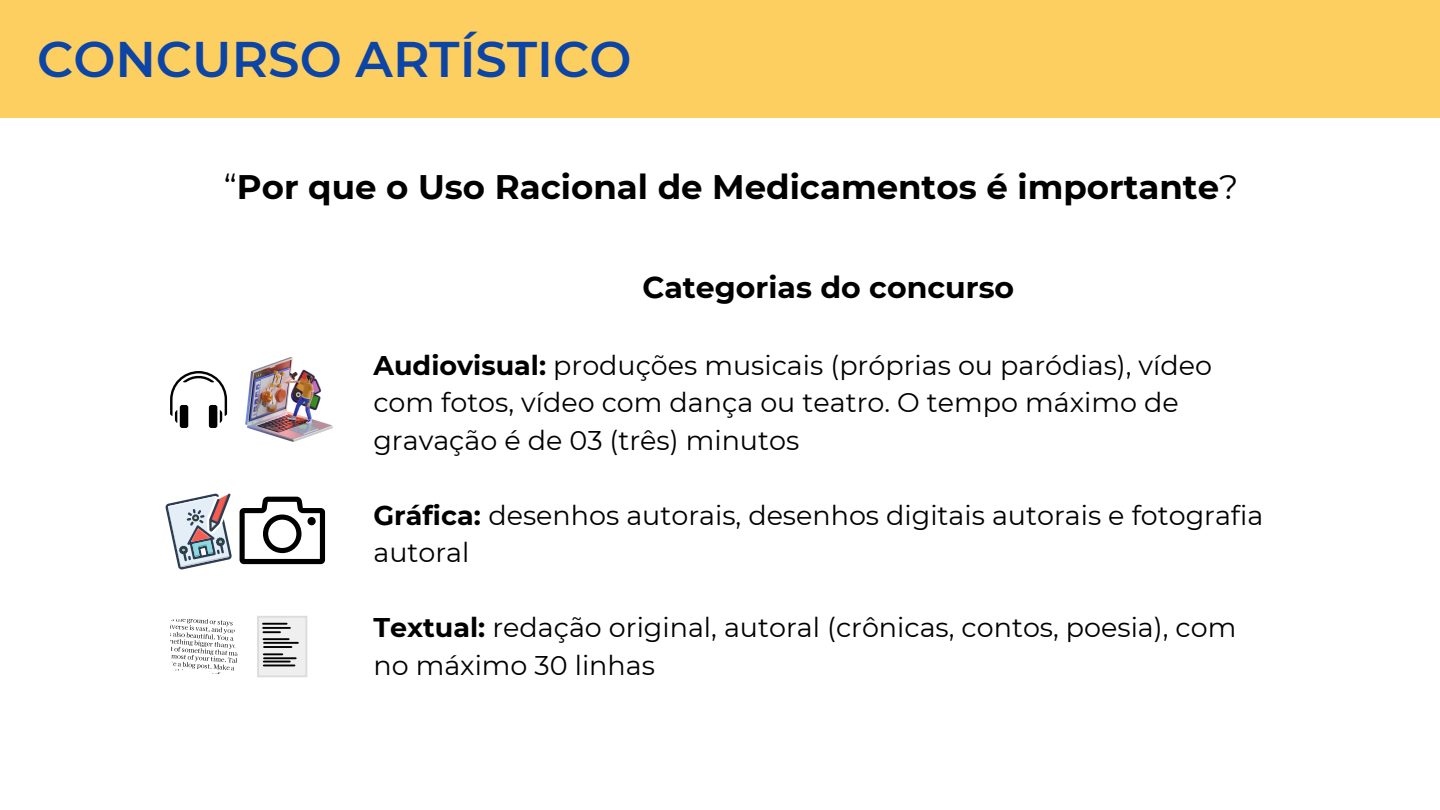
<style>
.page{position:relative;width:1440px;height:810px;background:#fff}
.page>*{position:absolute;margin:0;border:0;box-sizing:border-box;transform-origin:0 0}
.t1{font:600 50px "Montserrat";color:#0c45a6}
.t2{font:700 34px "Montserrat";color:#000}
.t3{font:700 30px "Montserrat";color:#000}
.t4{font:27px/37.5px "Montserrat";color:#000}
.s1{font-weight:400}
.s2{font-weight:700}
</style>
<div class="page">
<div style="left:0;top:0;width:1440px;height:118px;background:#fdcf60"></div>
<div style="left:209px;top:405px;width:8px;height:23px;background:#000;border-radius:2px"></div>
<div style="left:180px;top:405px;width:8px;height:23px;background:#000;border-radius:2px"></div>
<svg style="left:170px;top:371px;width:57px;height:52px"></svg>
<img style="left:245px;top:358px;width:87px;height:84px">
<svg style="left:165px;top:493px;width:67px;height:77px"></svg>
<svg style="left:240px;top:497px;width:85px;height:67px"></svg>
<svg style="left:170px;top:619px;width:68px;height:55px"></svg>
<svg style="left:260px;top:619px;width:44px;height:55px;fill:#efefef"></svg>
<div style="left:257px;top:616px;width:50px;height:61px;border:2px solid #dcdcdc"></div>
<hr style="left:263px;top:623px;width:24px;height:2px;background:#000">
<hr style="left:263px;top:627px;width:27px;height:2px;background:#000">
<svg style="left:263px;top:631px;width:17px;height:2px"></svg>
<hr style="left:264px;top:638px;width:25px;height:2px;background:#000">
<hr style="left:264px;top:642px;width:34px;height:2px;background:#000">
<hr style="left:264px;top:646px;width:27px;height:2px;background:#000">
<svg style="left:264px;top:653px;width:18px;height:2px"></svg>
<hr style="left:264px;top:657px;width:32px;height:2px;background:#000">
<hr style="left:264px;top:661px;width:26px;height:2px;background:#000">
<hr style="left:264px;top:665px;width:30px;height:1px;background:#000">
<p class="t1" style="left:37px;top:29px;width:596px">CONCURSO ARTÍSTICO</p>
<p class="t2" style="left:224px;top:166px;width:1016px"><span class="s1">“</span>Por que o Uso Racional de Medicamentos é importante<span class="s1">?</span></p>
<p class="t3" style="left:642px;top:269px;width:373px">Categorias do concurso</p>
<p class="t4" style="left:373px;top:346px;width:840px"><span class="s2">Audiovisual:</span> produções musicais (próprias ou paródias), vídeo com fotos, vídeo com dança ou teatro. O tempo máximo de gravação é de 03 (três) minutos</p>
<p class="t4" style="left:373px;top:496px;width:891px"><span class="s2">Gráfica:</span> desenhos autorais, desenhos digitais autorais e fotografia autoral</p>
<p class="t4" style="left:373px;top:609px;width:864px"><span class="s2">Textual:</span> redação original, autoral (crônicas, contos, poesia), com no máximo 30 linhas</p>
</div>
